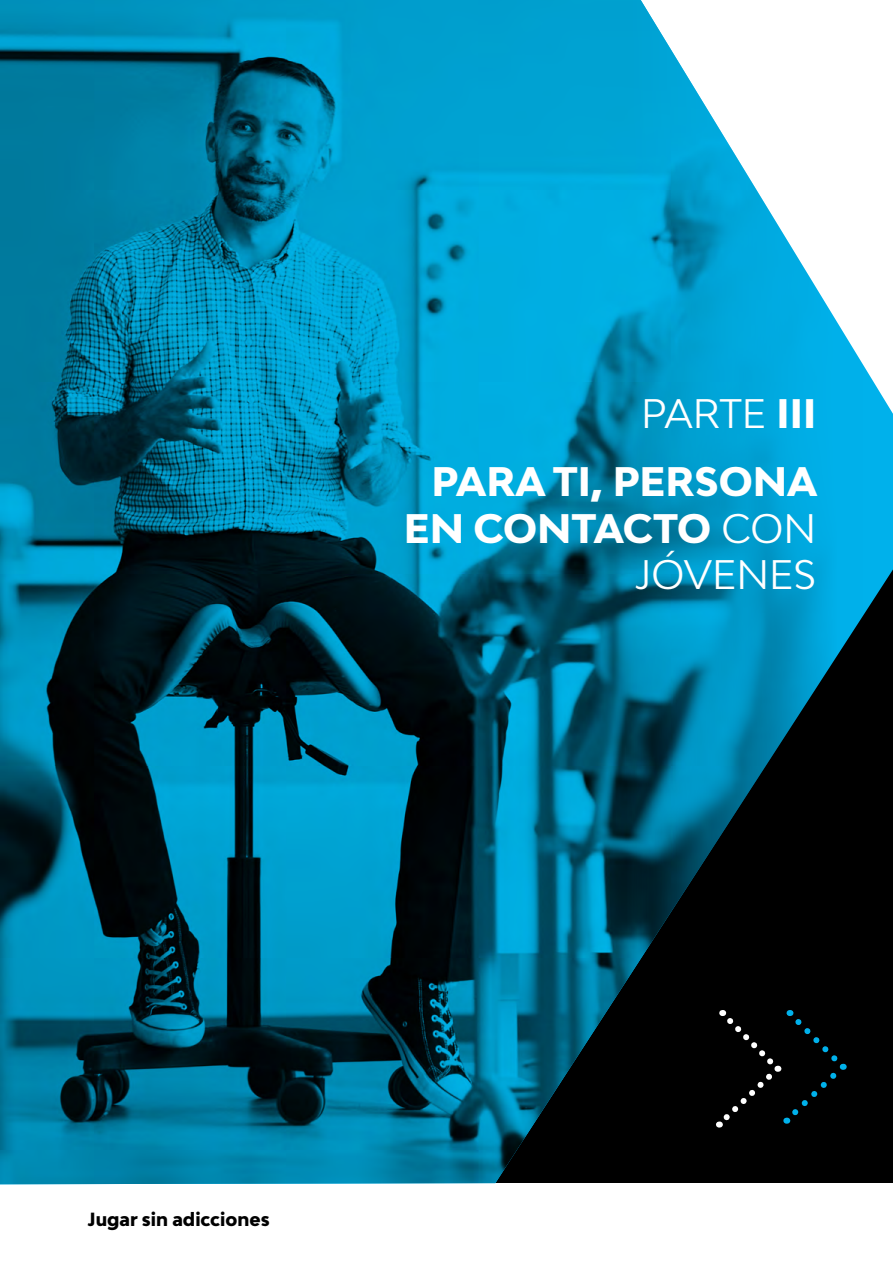
<style>
.page{position:relative;width:893px;height:1263px;background:#fff}
.page>*{position:absolute;margin:0;border:0;box-sizing:border-box;transform-origin:0 0}
.t1{font:800 39px/46.8px "Bw Modelica";color:#fff;text-align:right}
.t2{font:39px "Bw Modelica";letter-spacing:-.01em;color:#fff}
.t3{font:800 18px "Bw Modelica";color:#000}
.s1{font-weight:800}
.s2{font-weight:400}
</style>
<div class="page">
<svg style="left:862px;top:363px;width:31px;height:820px;background:#073442"></svg>
<img style="left:0;top:0;width:862px;height:1184px">
<div style="left:715px;top:1010px;width:132px;height:119px;background:#000"></div>
<p class="t2" style="left:641px;top:388px;width:176px">PARTE <span class="s1">III</span></p>
<p class="t1" style="left:404px;top:457px;width:415px">PARA TI, PERSONA<br>EN CONTACTO <span class="s2">CON<br>JÓVENES</span></p>
<p class="t3" style="left:88px;top:1207px;width:183px">Jugar sin adicciones</p>
</div>
